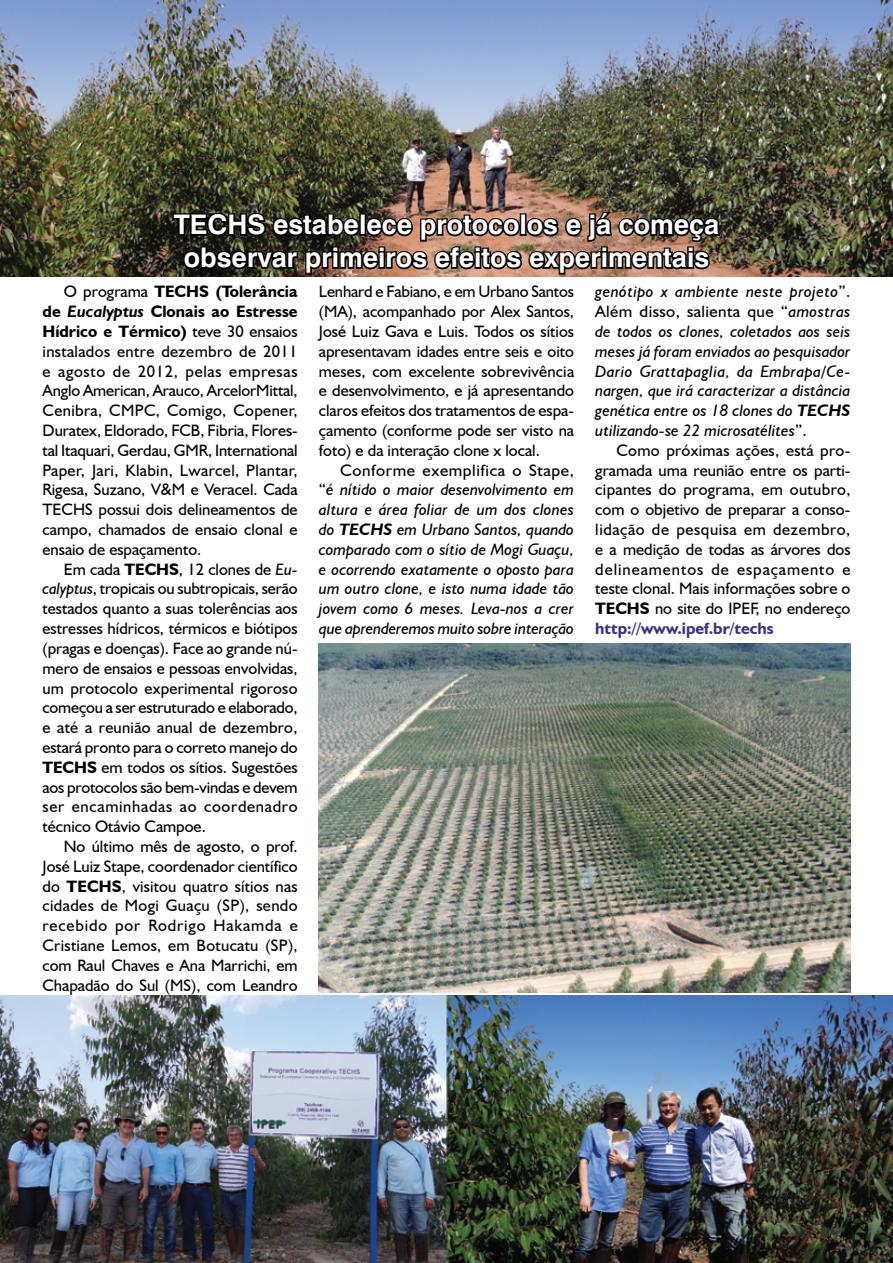
<style>
.page{position:relative;width:893px;height:1263px;background:#fff}
.page>*{position:absolute;margin:0;border:0;box-sizing:border-box;transform-origin:0 0}
.Título_em_Foto{font:700 27px "Swiss 721 BT";color:#fff}
.Corpo_do_Texto{font:16.5px/19.8px "Humanist 521 BT";color:#000;text-align:justify}
.Corpo_do_Texto-2{font:italic 16.5px/19.8px "Humanist 521 BT";color:#000;text-align:justify}
.s1{font-weight:700}
.s2{font-weight:700;font-style:italic}
.s3{font-style:italic}
.s4{font-style:normal}
.s5{font-weight:700;color:#3a3084}
</style>
<div class="page">
<img style="left:0;top:0;width:893px;height:276px">
<img style="left:171px;top:209px;width:550px;height:67px">
<img style="left:319px;top:643px;width:531px;height:349px">
<img style="left:0;top:995px;width:893px;height:268px">
<p class="Título_em_Foto" style="left:174px;top:208px;width:547px">TECHS estabelece protocolos e já começa</p>
<p class="Título_em_Foto" style="left:184px;top:241px;width:527px">observar primeiros efeitos experimentais</p>
<p class="Corpo_do_Texto" style="left:43px;top:282px;width:257px;text-indent:21px">O programa <span class="s1">TECHS (Tolerância de</span> <span class="s2">Eucalyptus</span> <span class="s1">Clonais ao Estresse Hídrico e Térmico)</span> teve 30 ensaios instalados entre dezembro de 2011 e agosto de 2012, pelas empresas Anglo American, Arauco, ArcelorMittal, Cenibra, CMPC, Comigo, Copener, Duratex, Eldorado, FCB, Fibria, Flores&shy;tal Itaquari, Gerdau, GMR, International Paper, Jari, Klabin, Lwarcel, Plantar, Rigesa, Suzano, V&amp;M e Veracel. Cada TECHS possui dois delineamentos de campo, chamados de ensaio clonal e ensaio de espaçamento.</p>
<p class="Corpo_do_Texto" style="left:43px;top:559px;width:257px;text-indent:21px">Em cada <span class="s1">TECHS</span>, 12 clones de <span class="s3">Eu&shy;calyptus</span>, tropicais ou subtropicais, serão testados quanto a suas tolerências aos estresses hídricos, térmicos e biótipos (pragas e doenças). Face ao grande nú&shy;mero de ensaios e pessoas envolvidas, um protocolo experimental rigoroso começou a ser estruturado e elaborado, e até a reunião anual de dezembro, estará pronto para o correto manejo do <span class="s1">TECHS</span> em todos os sítios. Sugestões aos protocolos são bem-vindas e devem ser encaminhadas ao coordenadro técnico Otávio Campoe.</p>
<p class="Corpo_do_Texto" style="left:43px;top:836px;width:257px;text-indent:21px">No último mês de agosto, o prof.<br>José Luiz Stape, coordenador científico do <span class="s1">TECHS</span>, visitou quatro sítios nas cidades de Mogi Guaçu (SP), sendo recebido por Rodrigo Hakamda e Cristiane Lemos, em Botucatu (SP), com Raul Chaves e Ana Marrichi, em Chapadão do Sul (MS), com Leandro</p>
<p class="Corpo_do_Texto" style="left:319px;top:282px;width:257px">Lenhard e Fabiano, e em Urbano Santos (MA), acompanhado por Alex Santos, José Luiz Gava e Luis. Todos os sítios apresentavam idades entre seis e oito meses, com excelente sobrevivência e desenvolvimento, e já apresentando claros efeitos dos tratamentos de espa&shy;çamento (conforme pode ser visto na foto) e da interação clone x local.</p>
<p class="Corpo_do_Texto-2" style="left:319px;top:460px;width:257px;text-indent:21px"><span class="s4">Conforme exemplifica o Stape, “</span>é nítido o maior desenvolvimento em altura e área foliar de um dos clones do <span class="s1">TECHS</span> em Urbano Santos, quando comparado com o sítio de Mogi Guaçu, e ocorrendo exatamente o oposto para um outro clone, e isto numa idade tão jovem como 6 meses. Leva-nos a crer que aprenderemos muito sobre interação</p>
<p class="Corpo_do_Texto-2" style="left:595px;top:282px;width:257px">genótipo x ambiente neste projeto<span class="s4">”.<br>Além disso, salienta que “</span>amostras de todos os clones, coletados aos seis meses já foram enviados ao pesquisador Dario Grattapaglia, da Embrapa/Ce&shy;nargen, que irá caracterizar a distância genética entre os 18 clones do <span class="s1">TECHS </span>utilizando-se 22 microsatélites<span class="s4">”.</span></p>
<p class="Corpo_do_Texto" style="left:595px;top:440px;width:257px;text-indent:21px">Como próximas ações, está pro&shy;gramada uma reunião entre os parti&shy;cipantes do programa, em outubro, com o objetivo de preparar a conso&shy;lidação de pesquisa em dezembro, e a medição de todas as árvores dos delineamentos de espaçamento e teste clonal. Mais informações sobre o <span class="s1">TECHS</span> no site do IPEF, no endereço <span class="s5">http://www.ipef.br/techs</span></p>
</div>
